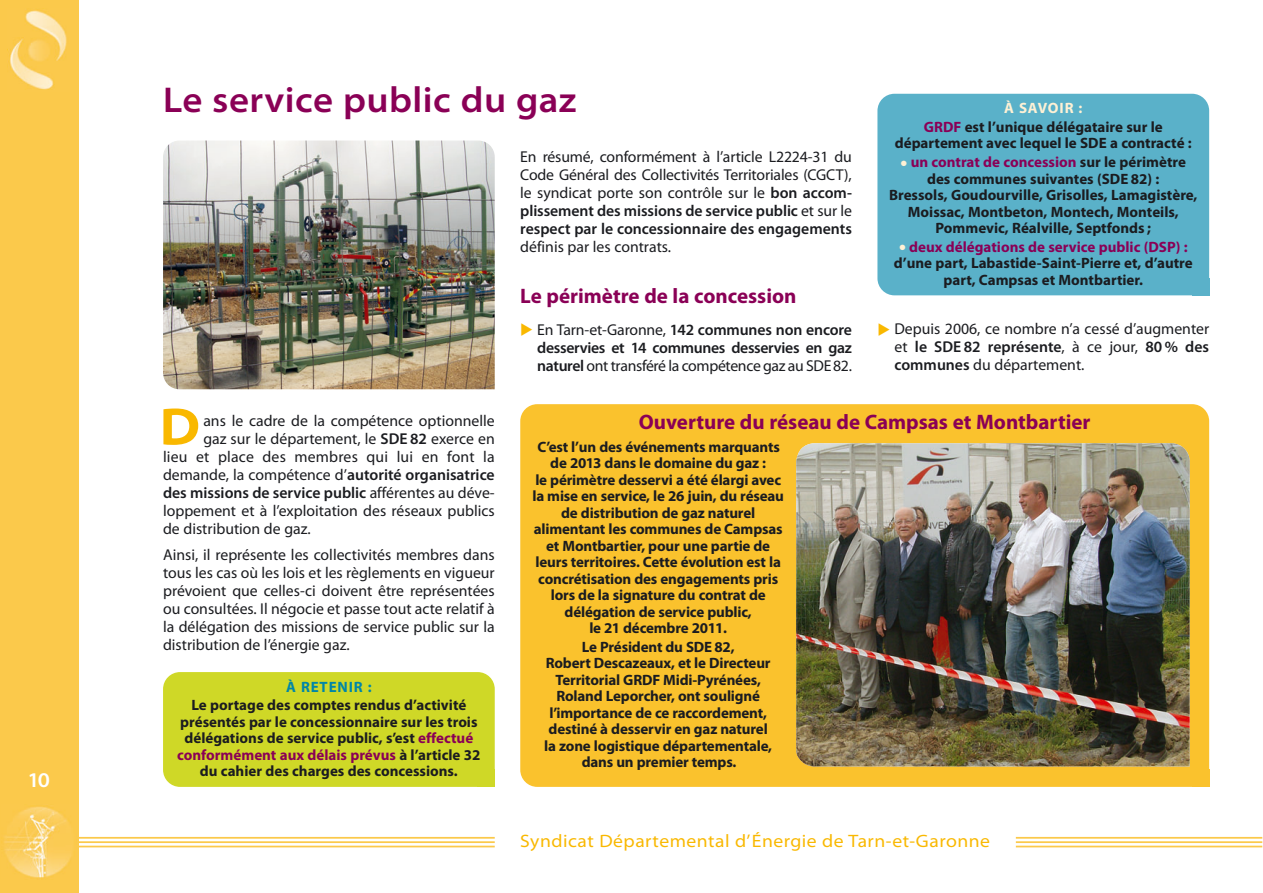
<style>
.page{position:relative;width:1263px;height:893px;background:#fff}
.page>*{position:absolute;margin:0;border:0;box-sizing:border-box;transform-origin:0 0}
.t1{font:700 semi-expanded 52.8px "Myriad Pro";color:#f9b800}
.t2{font:600 semi-expanded 36px "Myriad Pro";letter-spacing:.015em;color:#8a0056}
.t3{font:700 21px "Myriad Pro";color:#8a0056}
.t4{font:600 semi-expanded 21px "Myriad Pro";color:#fff}
.t5{font:semi-expanded 18px "Myriad Pro";letter-spacing:.03em;color:#f9b800}
.t6{font:15.75px/18px "Myriad Pro";color:#1b1c20;text-align:justify}
.t7{font:600 15.75px/18px "Myriad Pro";letter-spacing:-.01em;color:#1b1c20;text-align:justify}
.t8{font:700 15px/16.5px "Myriad Pro";letter-spacing:-.01em;color:#1b1c20;text-align:center}
.t9{font:700 15px "Myriad Pro";letter-spacing:.055em;color:#0086a7}
.s1{font-weight:600}
.s2{font-weight:400}
.s3{color:#fef1d5}
.s4{color:#8a0056}
.s5{font-weight:900;font-stretch:semi-expanded;font-size:18px;color:#fef1d5}
</style>
<div class="page">
<div style="left:0;top:0;width:78px;height:893px;background:#fbc94b"></div>
<img style="left:8px;top:10px;width:59px;height:80px">
<hr style="left:78px;top:837px;width:417px;height:2px;background:#fbc94b">
<hr style="left:78px;top:841px;width:417px;height:2px;background:#fbc94b">
<hr style="left:78px;top:846px;width:417px;height:1px;background:#fbc94b">
<hr style="left:1016px;top:837px;width:246px;height:2px;background:#fbc94b">
<hr style="left:1016px;top:841px;width:246px;height:2px;background:#fbc94b">
<hr style="left:1016px;top:846px;width:246px;height:1px;background:#fbc94b">
<img style="left:4px;top:807px;width:68px;height:71px">
<img style="left:163px;top:141px;width:332px;height:248px">
<div style="left:1192px;top:278px;width:17px;height:17px;background:#5ab1c9"></div>
<div style="left:877px;top:94px;width:332px;height:201px;background:#5ab1c9;border-radius:17px"></div>
<div style="left:1192px;top:770px;width:17px;height:17px;background:#fac22d"></div>
<div style="left:520px;top:404px;width:689px;height:383px;background:#fac22d;border-radius:17px"></div>
<div style="left:478px;top:770px;width:17px;height:17px;background:#cfd827"></div>
<div style="left:163px;top:672px;width:332px;height:115px;background:#cfd827;border-radius:17px"></div>
<img style="left:796px;top:443px;width:394px;height:323px">
<h3 class="t4" style="left:27px;top:772px;width:24px">10</h3>
<h2 class="t2" style="left:163px;top:86px;width:415px">Le service public du gaz</h2>
<p class="t6" style="left:520px;top:148px;width:333px">En résumé, conformément à l’article L2224-31 du Code Général des Collectivités Territoriales (CGCT), le syndicat porte son contrôle sur le <span class="s1">bon accom&shy;plissement des missions de service public</span> et sur le <span class="s1">respect par le concessionnaire des engagements</span></p>
<p class="t6" style="left:520px;top:238px;width:152px">définis par les contrats.</p>
<h3 class="t3" style="left:520px;top:288px;width:278px">Le périmètre de la concession</h3>
<p class="t7" style="left:537px;top:321px;width:316px"><span class="s2">En Tarn-et-Garonne,</span> 142 communes non encore desservies et 14 communes desservies en gaz naturel <span class="s2">ont transféré la compétence gaz au SDE 82.</span></p>
<p class="t8" style="left:924px;top:100px;width:240px;line-height:18.6px"><span class="s3">À SAVOIR :<br></span><span class="s4">GRDF</span> est l’unique délégataire sur le</p>
<p class="t8" style="left:895px;top:136px;width:298px">département avec lequel le SDE a contracté :</p>
<p class="t8" style="left:889px;top:155px;width:310px"><span class="s5">•</span> <span class="s4">un contrat de concession</span> sur le périmètre des communes suivantes (SDE 82) :<br>Bressols, Goudourville, Grisolles, Lamagistère, Moissac, Montbeton, Montech, Monteils, Pommevic, Réalville, Septfonds ;</p>
<p class="t8" style="left:894px;top:239px;width:300px"><span class="s5">•</span> <span class="s4">deux délégations de service public (DSP) : </span>d’une part, Labastide-Saint-Pierre et, d’autre part, Campsas et Montbartier.</p>
<p class="t6" style="left:894px;top:321px;width:316px">Depuis 2006, ce nombre n’a cessé d’augmenter et <span class="s1">le SDE 82 représente</span>, à ce jour, <span class="s1">80 % des communes</span> du département.</p>
<h1 class="t1" style="left:160px;top:407px;width:42px">D</h1>
<p class="t6" style="left:203px;top:413px;width:293px">ans le cadre de la compétence optionnelle</p>
<p class="t6" style="left:203px;top:431px;width:293px">gaz sur le département, le <span class="s1">SDE 82</span> exerce en</p>
<p class="t6" style="left:163px;top:449px;width:333px">lieu et place des membres qui lui en font la</p>
<p class="t6" style="left:163px;top:467px;width:333px">demande, la compétence d’<span class="s1">autorité organisatrice</span></p>
<p class="t7" style="left:163px;top:485px;width:333px">des missions de service public <span class="s2">afférentes au déve-</span></p>
<p class="t6" style="left:163px;top:503px;width:333px">loppement et à l’exploitation des réseaux publics</p>
<p class="t6" style="left:163px;top:521px;width:149px">de distribution de gaz.</p>
<p class="t6" style="left:163px;top:547px;width:333px">Ainsi, il représente les collectivités membres dans tous les cas où les lois et les règlements en vigueur prévoient que celles-ci doivent être représentées ou consultées. Il négocie et passe tout acte relatif à la délégation des missions de service public sur la distribution de l’énergie gaz.</p>
<p class="t9" style="left:286px;top:681px;width:87px">À RETENIR :</p>
<p class="t8" style="left:177px;top:698px;width:305px">Le portage des comptes rendus d’activité présentés par le concessionnaire sur les trois délégations de service public, s’est <span class="s4">effectué conformément aux délais prévus</span> à l’article 32 du cahier des charges des concessions.</p>
<h3 class="t3" style="left:639px;top:414px;width:453px">Ouverture du réseau de Campsas et Montbartier</h3>
<p class="t8" style="left:532px;top:439px;width:253px">C’est l’un des événements marquants de 2013 dans le domaine du gaz :<br>le périmètre desservi a été élargi avec la mise en service, le 26 juin, du réseau de distribution de gaz naturel alimentant les communes de Campsas et Montbartier, pour une partie de leurs territoires. Cette évolution est la concrétisation des engagements pris lors de la signature du contrat de délégation de service public,<br>le 21 décembre 2011.</p>
<p class="t8" style="left:544px;top:640px;width:229px">Le Président du SDE 82,<br>Robert Descazeaux, et le Directeur<br>Territorial GRDF Midi-Pyrénées,<br>Roland Leporcher, ont souligné l’importance de ce raccordement, destiné à desservir en gaz naturel la zone logistique départementale, dans un premier temps.</p>
<p class="t5" style="left:520px;top:834px;width:471px">Syndicat Départemental d’Énergie de Tarn-et-Garonne</p>
</div>
